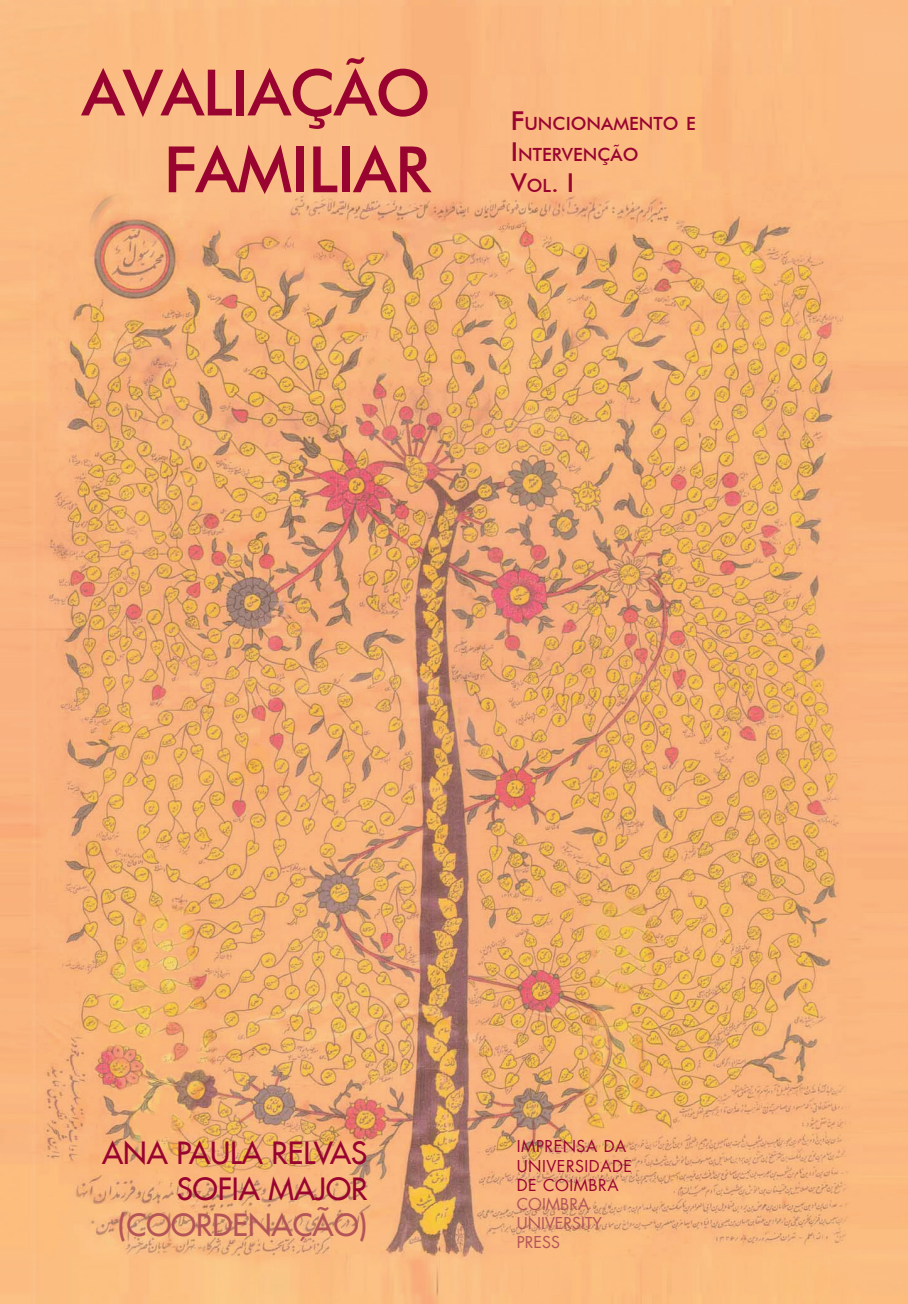
<style>
.page{position:relative;width:908px;height:1304px;background:#fff}
.page>*{position:absolute;margin:0;border:0;box-sizing:border-box;transform-origin:0 0}
.t1{font:500 64px/76.8px "Futura BT";letter-spacing:-.02em;color:#980330;text-align:right}
.t2{font:30px/36px "Futura LT";color:#980330;text-align:right}
.t3{font:500 26px "Futura BT";color:#980330}
.t4{font:500 18.2px/31.2px "Futura BT";color:#980330}
.t5{font:16px/19.2px "Futura LT";letter-spacing:.03em;color:#980330}
.s1{font-size:26px}
.s2{font-size:18.2px}
.s3{color:#b35459}
</style>
<div class="page">
<img style="left:0;top:0;width:907px;height:1304px">
<p class="t1" style="left:82px;top:54px;width:350px">AVALIAÇÃO<br>FAMILIAR</p>
<p class="t4" style="left:510px;top:108px;width:187px"><span class="s1">F</span>UNCIONAMENTO E<br><span class="s1">I</span>NTERVENÇÃO</p>
<p class="t3" style="left:510px;top:167px;width:65px">V<span class="s2">OL</span>. I</p>
<p class="t2" style="left:102px;top:1134px;width:266px">ANA PAULA RELVAS<br>SOFIA MAJOR <span class="s3">(COORDENAÇÃO)</span></p>
<p class="t5" style="left:516px;top:1137px;width:116px">IMPRENSA DA<br>UNIVERSIDADE<br>DE COIMBRA<br><span class="s3">COIMBRA<br>UNIVERSITY<br>PRESS</span></p>
</div>
